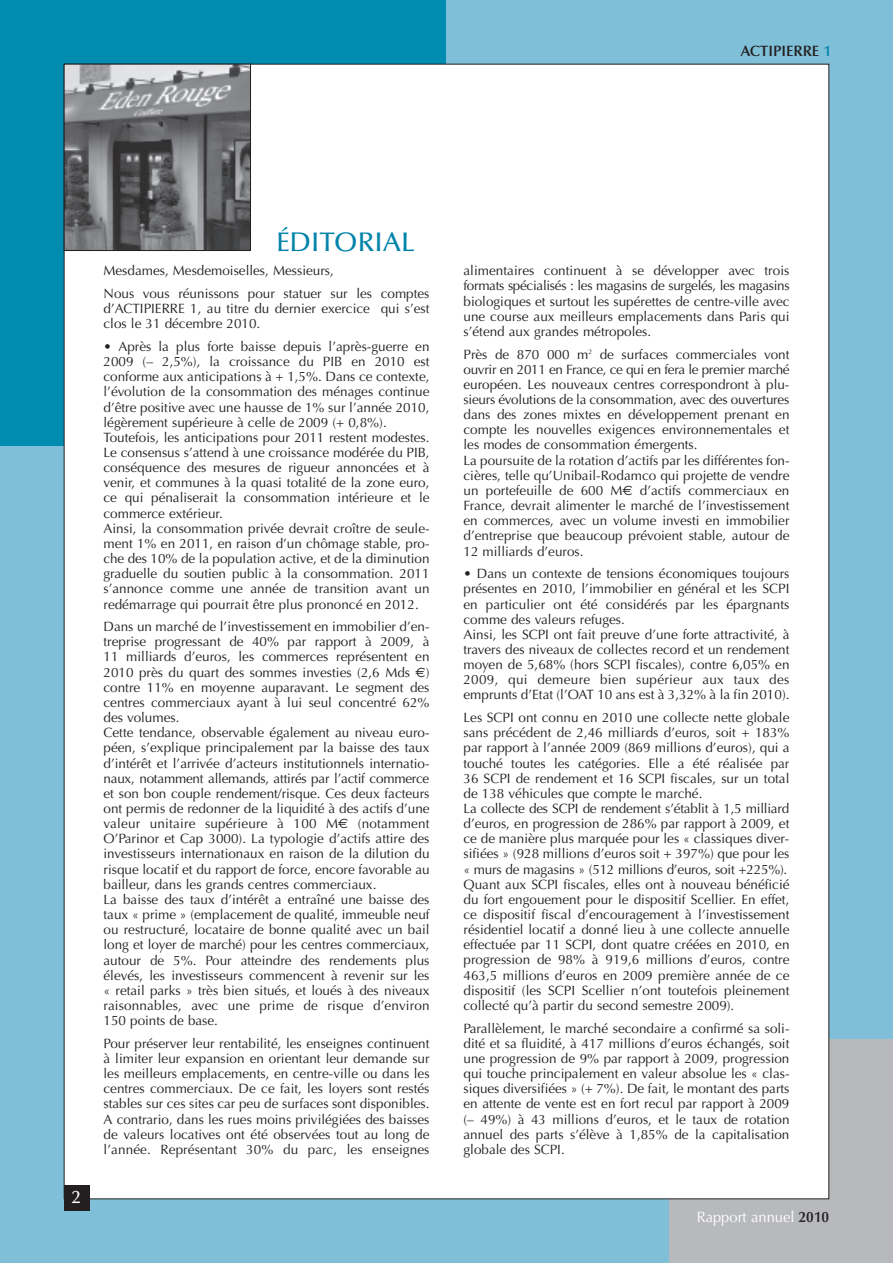
<style>
.page{position:relative;width:893px;height:1263px;background:#fff}
.page>*{position:absolute;margin:0;border:0;box-sizing:border-box;transform-origin:0 0}
.t1{font:500 27px "Optima";color:#0083a9}
.t2{font:500 18px "Optima";color:#fff}
.t3{font:15px "Optima";color:#fff}
.t4{font:600 15px "Optima";color:#231f20}
.t5{font:13.5px/15.1px "Optima";color:#231f20}
.s1{color:#0083a9}
.s2{font-family:"Euro Sans"}
.s3{font-weight:600;color:#231f20}
</style>
<div class="page">
<div style="left:0;top:0;width:446px;height:64px;background:#008cb1"></div>
<div style="left:446px;top:0;width:447px;height:64px;background:#7fc0d8"></div>
<div style="left:0;top:0;width:64px;height:446px;background:#008cb1"></div>
<div style="left:0;top:446px;width:64px;height:763px;background:#7fc0d8"></div>
<div style="left:829px;top:51px;width:64px;height:993px;background:#7fc0d8"></div>
<div style="left:0;top:1199px;width:670px;height:64px;background:#7fc0d8"></div>
<div style="left:670px;top:1199px;width:223px;height:64px;background:#b8b9bc"></div>
<div style="left:829px;top:1040px;width:64px;height:223px;background:#b8b9bc"></div>
<hr style="left:892px;top:1040px;width:1px;height:223px;background:#008cb1">
<img style="left:66px;top:66px;width:183px;height:183px">
<div style="left:64px;top:64px;width:187px;height:187px;border:1px solid #231f20"></div>
<div style="left:64px;top:1185px;width:25px;height:26px;background:#231f20"></div>
<p class="t4" style="left:741px;top:45px;width:92px">ACTIPIERRE <span class="s1">1</span></p>
<h2 class="t2" style="left:72px;top:1190px;width:10px">2</h2>
<h1 class="t1" style="left:276px;top:231px;width:140px">ÉDITORIAL</h1>
<p class="t5" style="left:104px;top:261px;width:327px;line-height:22.6px">Mesdames, Mesdemoiselles, Messieurs,<br>Nous vous réunissons pour statuer sur les comptes</p>
<p class="t5" style="left:104px;top:302px;width:328px">d’ACTIPIERRE 1, au titre du dernier exercice qui s’est clos le 31 décembre 2010.</p>
<p class="t5" style="left:104px;top:340px;width:328px">• Après la plus forte baisse depuis l’après-guerre en 2009 (– 2,5%), la croissance du PIB en 2010 est conforme aux anticipations à + 1,5%. Dans ce contexte, l’évolution de la consommation des ménages continue d’être positive avec une hausse de 1% sur l’année 2010, légèrement supérieure à celle de 2009 (+ 0,8%).<br>Toutefois, les anticipations pour 2011 restent modestes.<br>Le consensus s’attend à une croissance modérée du PIB, conséquence des mesures de rigueur annoncées et à venir, et communes à la quasi totalité de la zone euro, ce qui pénaliserait la consommation intérieure et le commerce extérieur.<br>Ainsi, la consommation privée devrait croître de seule&shy;ment 1% en 2011, en raison d’un chômage stable, pro&shy;che des 10% de la population active, et de la diminution graduelle du soutien public à la consommation. 2011 s’annonce comme une année de transition avant un redémarrage qui pourrait être plus prononcé en 2012.</p>
<p class="t5" style="left:104px;top:620px;width:328px">Dans un marché de l’investissement en immobilier d’en&shy;treprise progressant de 40% par rapport à 2009, à 11 milliards d’euros, les commerces représentent en 2010 près du quart des sommes investies (2,6 Mds <span class="s2">€</span>) contre 11% en moyenne auparavant. Le segment des centres commerciaux ayant à lui seul concentré 62% des volumes.<br>Cette tendance, observable également au niveau euro&shy;péen, s’explique principalement par la baisse des taux d’intérêt et l’arrivée d’acteurs institutionnels internatio&shy;naux, notamment allemands, attirés par l’actif commerce et son bon couple rendement/risque. Ces deux facteurs ont permis de redonner de la liquidité à des actifs d’une valeur unitaire supérieure à 100 M<span class="s2">€</span> (notamment O’Parinor et Cap 3000). La typologie d’actifs attire des investisseurs internationaux en raison de la dilution du risque locatif et du rapport de force, encore favorable au bailleur, dans les grands centres commerciaux.<br>La baisse des taux d’intérêt a entraîné une baisse des taux « prime » (emplacement de qualité, immeuble neuf ou restructuré, locataire de bonne qualité avec un bail long et loyer de marché) pour les centres commerciaux, autour de 5%. Pour atteindre des rendements plus élevés, les investisseurs commencent à revenir sur les « retail parks » très bien situés, et loués à des niveaux raisonnables, avec une prime de risque d’environ 150 points de base.</p>
<p class="t5" style="left:104px;top:1037px;width:328px;text-align:justify">Pour préserver leur rentabilité, les enseignes continuent à limiter leur expansion en orientant leur demande sur les meilleurs emplacements, en centre-ville ou dans les centres commerciaux. De ce fait, les loyers sont restés stables sur ces sites car peu de surfaces sont disponibles.<br>A contrario, dans les rues moins privilégiées des baisses de valeurs locatives ont été observées tout au long de l’année. Représentant 30% du parc, les enseignes</p>
<p class="t5" style="left:463px;top:264px;width:328px;text-align:justify">alimentaires continuent à se développer avec trois formats spécialisés : les magasins de surgelés, les magasins biologiques et surtout les supérettes de centre-ville avec une course aux meilleurs emplacements dans Paris qui s’étend aux grandes métropoles.</p>
<p class="t5" style="left:463px;top:348px;width:328px">Près de 870 000 m<sup>2</sup> de surfaces commerciales vont ouvrir en 2011 en France, ce qui en fera le premier marché européen. Les nouveaux centres correspondront à plu&shy;sieurs évolutions de la consommation, avec des ouvertures dans des zones mixtes en développement prenant en compte les nouvelles exigences environnementales et les modes de consommation émergents.<br>La poursuite de la rotation d’actifs par les différentes fon&shy;cières, telle qu’Unibail-Rodamco qui projette de vendre un portefeuille de 600 M<span class="s2">€</span> d’actifs commerciaux en France, devrait alimenter le marché de l’investissement en commerces, avec un volume investi en immobilier d’entreprise que beaucoup prévoient stable, autour de 12 milliards d’euros.</p>
<p class="t5" style="left:463px;top:567px;width:328px">• Dans un contexte de tensions économiques toujours présentes en 2010, l’immobilier en général et les SCPI en particulier ont été considérés par les épargnants comme des valeurs refuges.<br>Ainsi, les SCPI ont fait preuve d’une forte attractivité, à travers des niveaux de collectes record et un rendement moyen de 5,68% (hors SCPI fiscales), contre 6,05% en 2009, qui demeure bien supérieur aux taux des emprunts d’Etat (l’OAT 10 ans est à 3,32% à la fin 2010).</p>
<p class="t5" style="left:463px;top:711px;width:328px">Les SCPI ont connu en 2010 une collecte nette globale sans précédent de 2,46 milliards d’euros, soit + 183% par rapport à l’année 2009 (869 millions d’euros), qui a touché toutes les catégories. Elle a été réalisée par 36 SCPI de rendement et 16 SCPI fiscales, sur un total de 138 véhicules que compte le marché.<br>La collecte des SCPI de rendement s’établit à 1,5 milliard d’euros, en progression de 286% par rapport à 2009, et ce de manière plus marquée pour les « classiques diver&shy;sifiées » (928 millions d’euros soit + 397%) que pour les « murs de magasins » (512 millions d’euros, soit +225%).<br>Quant aux SCPI fiscales, elles ont à nouveau bénéficié du fort engouement pour le dispositif Scellier. En effet, ce dispositif fiscal d’encouragement à l’investissement résidentiel locatif a donné lieu à une collecte annuelle effectuée par 11 SCPI, dont quatre créées en 2010, en progression de 98% à 919,6 millions d’euros, contre 463,5 millions d’euros en 2009 première année de ce dispositif (les SCPI Scellier n’ont toutefois pleinement collecté qu’à partir du second semestre 2009).</p>
<p class="t5" style="left:463px;top:1022px;width:328px;text-align:justify">Parallèlement, le marché secondaire a confirmé sa soli&shy;dité et sa fluidité, à 417 millions d’euros échangés, soit une progression de 9% par rapport à 2009, progression qui touche principalement en valeur absolue les « clas&shy;siques diversifiées » (+ 7%). De fait, le montant des parts en attente de vente est en fort recul par rapport à 2009 (– 49%) à 43 millions d’euros, et le taux de rotation annuel des parts s’élève à 1,85% de la capitalisation globale des SCPI.</p>
<p class="t3" style="left:697px;top:1211px;width:134px">Rapport annuel <span class="s3">2010</span></p>
</div>
